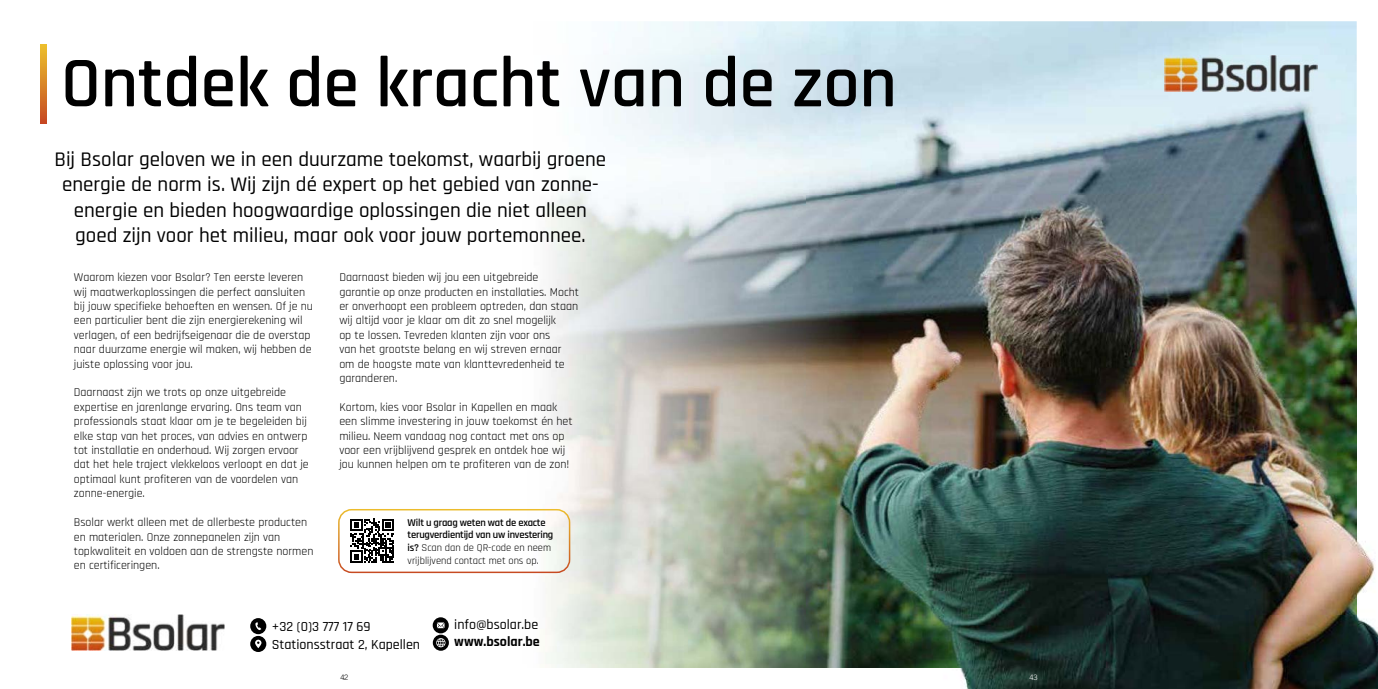
<style>
.page{position:relative;width:1378px;height:689px;background:#fff}
.page>*{position:absolute;margin:0;border:0;box-sizing:border-box;transform-origin:0 0}
.t1{font:600 72px "Rajdhani";color:#000}
.t2{font:500 21px/25.2px "Rajdhani";color:#000;text-align:center}
.t3{font:500 14.1px/18.6px "Rajdhani";color:#000}
.t4{font:700 14.1px "Rajdhani";color:#000}
.t5{font:12px/14.4px "Rajdhani";color:#000}
.t6{font:600 10.5px/12.6px "Rajdhani";letter-spacing:-.02em;color:#000}
.t7{font:300 7.5px "Trade Gothic LT Std";color:#000}
.t8{font:300 7.5px "Trade Gothic LT Std";color:#fff}
.s1{font-weight:400}
</style>
<div class="page">
<img style="left:500px;top:21px;width:189px;height:647px">
<img style="left:500px;top:56px;width:189px;height:50px">
<img style="left:72px;top:614px;width:153px;height:36px">
<svg style="left:41px;top:44px;width:6px;height:79px"></svg>
<div style="left:338px;top:509px;width:232px;height:64px;border:2px solid #fff;border-radius:13px"></div>
<svg style="left:350px;top:519px;width:44px;height:44px"></svg>
<svg style="left:250px;top:618px;width:16px;height:34px"></svg>
<svg style="left:433px;top:617px;width:16px;height:34px"></svg>
<img style="left:689px;top:21px;width:462px;height:215px">
<img style="left:1151px;top:21px;width:205px;height:175px">
<img style="left:689px;top:236px;width:118px;height:432px">
<img style="left:960px;top:196px;width:418px;height:493px">
<img style="left:807px;top:196px;width:549px;height:472px">
<img style="left:1164px;top:55px;width:153px;height:37px">
<h1 class="t1" style="left:61px;top:40px;width:837px">Ontdek de kracht van de zon</h1>
<p class="t2" style="left:54px;top:148px;width:553px">Bij Bsolar geloven we in een duurzame toekomst, waarbij groene energie de norm is. Wij zijn dé expert op het gebied van zonne&shy;energie en bieden hoogwaardige oplossingen die niet alleen goed zijn voor het milieu, maar ook voor jouw portemonnee.</p>
<p class="t5" style="left:74px;top:271px;width:241px">Waarom kiezen voor Bsolar? Ten eerste leveren wij maatwerkoplossingen die perfect aansluiten bij jouw specifieke behoeften en wensen. Of je nu een particulier bent die zijn energierekening wil verlagen, of een bedrijfseigenaar die de overstap naar duurzame energie wil maken, wij hebben de juiste oplossing voor jou.</p>
<p class="t5" style="left:74px;top:386px;width:236px">Daarnaast zijn we trots op onze uitgebreide expertise en jarenlange ervaring. Ons team van professionals staat klaar om je te begeleiden bij elke stap van het proces, van advies en ontwerp tot installatie en onderhoud. Wij zorgen ervoor dat het hele traject vlekkeloos verloopt en dat je optimaal kunt profiteren van de voordelen van zonne-energie.</p>
<p class="t5" style="left:74px;top:515px;width:241px">Bsolar werkt alleen met de allerbeste producten en materialen. Onze zonnepanelen zijn van topkwaliteit en voldoen aan de strengste normen en certificeringen.</p>
<p class="t5" style="left:339px;top:271px;width:241px">Daarnaast bieden wij jou een uitgebreide garantie op onze producten en installaties. Mocht er onverhoopt een probleem optreden, dan staan wij altijd voor je klaar om dit zo snel mogelijk<br>op te lossen. Tevreden klanten zijn voor ons<br>van het grootste belang en wij streven ernaar om de hoogste mate van klanttevredenheid te garanderen.</p>
<p class="t5" style="left:339px;top:400px;width:235px">Kortom, kies voor Bsolar in Kapellen en maak een slimme investering in jouw toekomst én het milieu. Neem vandaag nog contact met ons op voor een vrijblijvend gesprek en ontdek hoe wij jou kunnen helpen om te profiteren van de zon!</p>
<p class="t6" style="left:408px;top:516px;width:147px">Wilt u graag weten wat de exacte terugverdientijd van uw investering is? <span class="s1">Scan dan de QR-code en neem vrijblijvend contact met ons op.</span></p>
<p class="t3" style="left:272px;top:617px;width:150px">+32 (0)3 777 17 69<br>Stationsstraat 2, Kapellen</p>
<p class="t3" style="left:454px;top:615px;width:86px">info@bsolar.be</p>
<p class="t4" style="left:454px;top:633px;width:87px">www.bsolar.be</p>
<p class="t7" style="left:340px;top:672px;width:9px">42</p>
<p class="t8" style="left:1029px;top:672px;width:10px">43</p>
</div>
